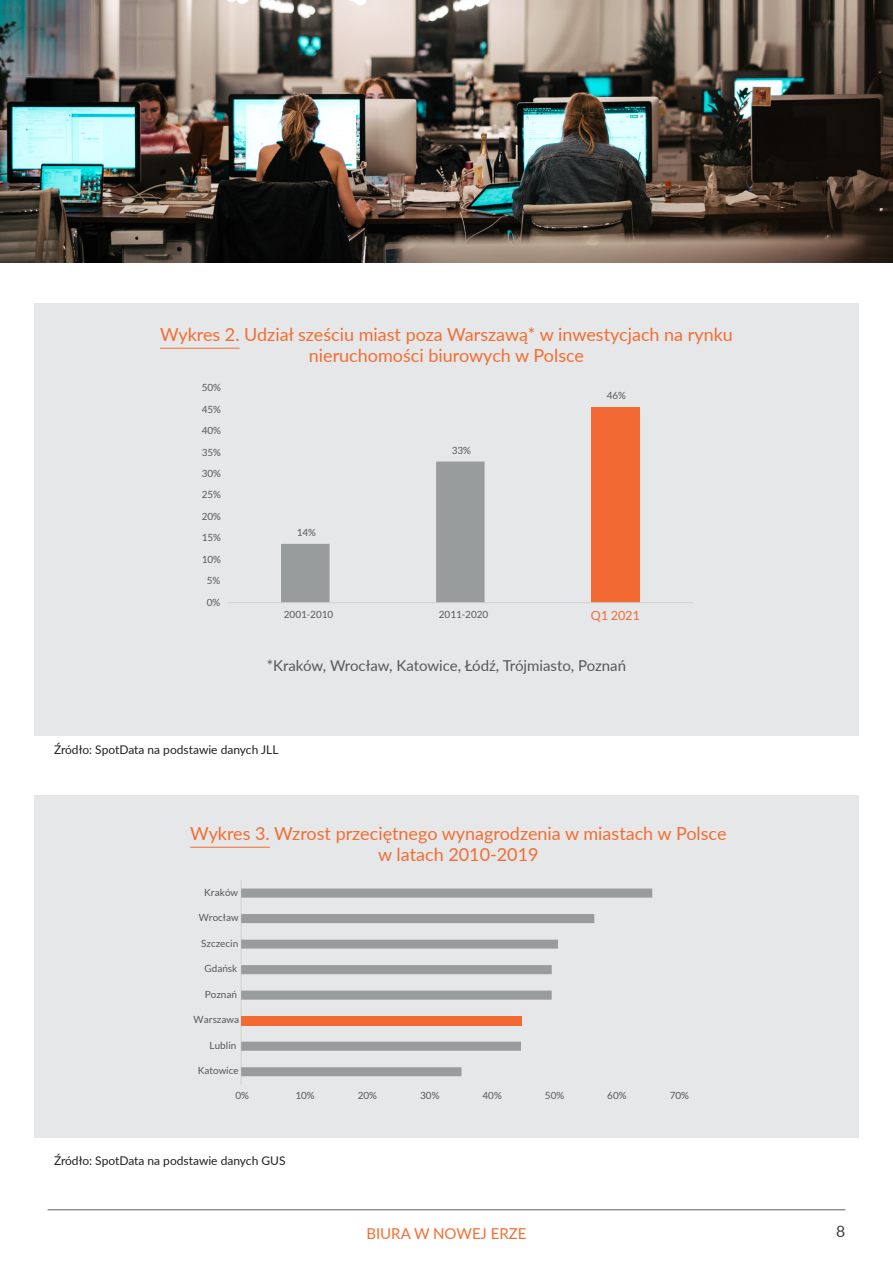
<style>
.page{position:relative;width:893px;height:1263px;background:#fff}
.page>*{position:absolute;margin:0;border:0;box-sizing:border-box;transform-origin:0 0}
.wykres{font:18px/21.6px "Lato";color:#f26e32;text-align:center}
.t1{font:15.75px "Lato";color:#3e3e3f}
.wykres_1{font:15px "Lato";color:#57585a}
.pagina{font:15px "Lato";color:#f26e32}
.t2{font:12.6px "Lato";color:#f26933}
.zrodlo{font:12px "Lato";color:#231f20}
.t3{font:9.9px "Lato";color:#57585a}
</style>
<div class="page">
<div style="left:34px;top:303px;width:825px;height:433px;background:#e6e7e9"></div>
<div style="left:34px;top:795px;width:825px;height:342px;background:#e6e7e9"></div>
<hr style="left:160px;top:348px;width:80px;height:1px;background:#f26e32">
<div style="left:591px;top:407px;width:49px;height:196px;background:#f26933"></div>
<svg style="left:281px;top:461px;width:204px;height:141px"></svg>
<hr style="left:228px;top:602px;width:465px;height:1px;background:#cfd1d0">
<hr style="left:190px;top:847px;width:80px;height:1px;background:#f26e32">
<hr style="left:241px;top:880px;width:1px;height:204px;background:#cfd1d0">
<svg style="left:241px;top:888px;width:411px;height:188px"></svg>
<div style="left:241px;top:1016px;width:280px;height:9px;background:#f26933"></div>
<hr style="left:48px;top:1209px;width:797px;height:1px;background:#939598">
<img style="left:0;top:0;width:893px;height:263px">
<p class="wykres" style="left:160px;top:323px;width:574px">Wykres 2. Udział sześciu miast poza Warszawą* w inwestycjach na rynku nieruchomości biurowych w Polsce</p>
<p class="t3" style="left:202px;top:382px;width:21px">50%</p>
<p class="t3" style="left:202px;top:404px;width:21px">45%</p>
<p class="t3" style="left:202px;top:425px;width:21px">40%</p>
<p class="t3" style="left:202px;top:446px;width:21px">35%</p>
<p class="t3" style="left:202px;top:468px;width:21px">30%</p>
<p class="t3" style="left:202px;top:489px;width:21px">25%</p>
<p class="t3" style="left:202px;top:511px;width:21px">20%</p>
<p class="t3" style="left:202px;top:532px;width:21px">15%</p>
<p class="t3" style="left:202px;top:554px;width:21px">10%</p>
<p class="t3" style="left:207px;top:575px;width:15px">5%</p>
<p class="t3" style="left:207px;top:596px;width:15px">0%</p>
<p class="t3" style="left:297px;top:527px;width:21px">14%</p>
<p class="t3" style="left:452px;top:445px;width:21px">33%</p>
<p class="t3" style="left:607px;top:390px;width:21px">46%</p>
<p class="t3" style="left:284px;top:609px;width:51px">2001-2010</p>
<p class="t3" style="left:439px;top:609px;width:51px">2011-2020</p>
<p class="t2" style="left:591px;top:608px;width:50px">Q1 2021</p>
<p class="wykres_1" style="left:267px;top:655px;width:361px">*Kraków, Wrocław, Katowice, Łódź, Trójmiasto, Poznań</p>
<p class="zrodlo" style="left:54px;top:741px;width:226px">Źródło: SpotData na podstawie danych JLL</p>
<p class="wykres" style="left:190px;top:822px;width:538px">Wykres 3. Wzrost przeciętnego wynagrodzenia w miastach w Polsce w latach 2010-2019</p>
<p class="t3" style="left:204px;top:886px;width:36px">Kraków</p>
<p class="t3" style="left:199px;top:912px;width:42px">Wrocław</p>
<p class="t3" style="left:201px;top:938px;width:38px">Szczecin</p>
<p class="t3" style="left:204px;top:963px;width:34px">Gdańsk</p>
<p class="t3" style="left:205px;top:989px;width:34px">Poznań</p>
<p class="t3" style="left:194px;top:1014px;width:47px">Warszawa</p>
<p class="t3" style="left:210px;top:1040px;width:28px">Lublin</p>
<p class="t3" style="left:198px;top:1065px;width:42px">Katowice</p>
<p class="t3" style="left:235px;top:1090px;width:15px">0%</p>
<p class="t3" style="left:295px;top:1090px;width:21px">10%</p>
<p class="t3" style="left:358px;top:1090px;width:21px">20%</p>
<p class="t3" style="left:420px;top:1090px;width:21px">30%</p>
<p class="t3" style="left:483px;top:1090px;width:21px">40%</p>
<p class="t3" style="left:545px;top:1090px;width:21px">50%</p>
<p class="t3" style="left:607px;top:1090px;width:21px">60%</p>
<p class="t3" style="left:670px;top:1090px;width:21px">70%</p>
<p class="zrodlo" style="left:54px;top:1152px;width:233px">Źródło: SpotData na podstawie danych GUS</p>
<p class="pagina" style="left:366px;top:1223px;width:162px">BIURA W NOWEJ ERZE</p>
<p class="t1" style="left:836px;top:1220px;width:11px">8</p>
</div>
